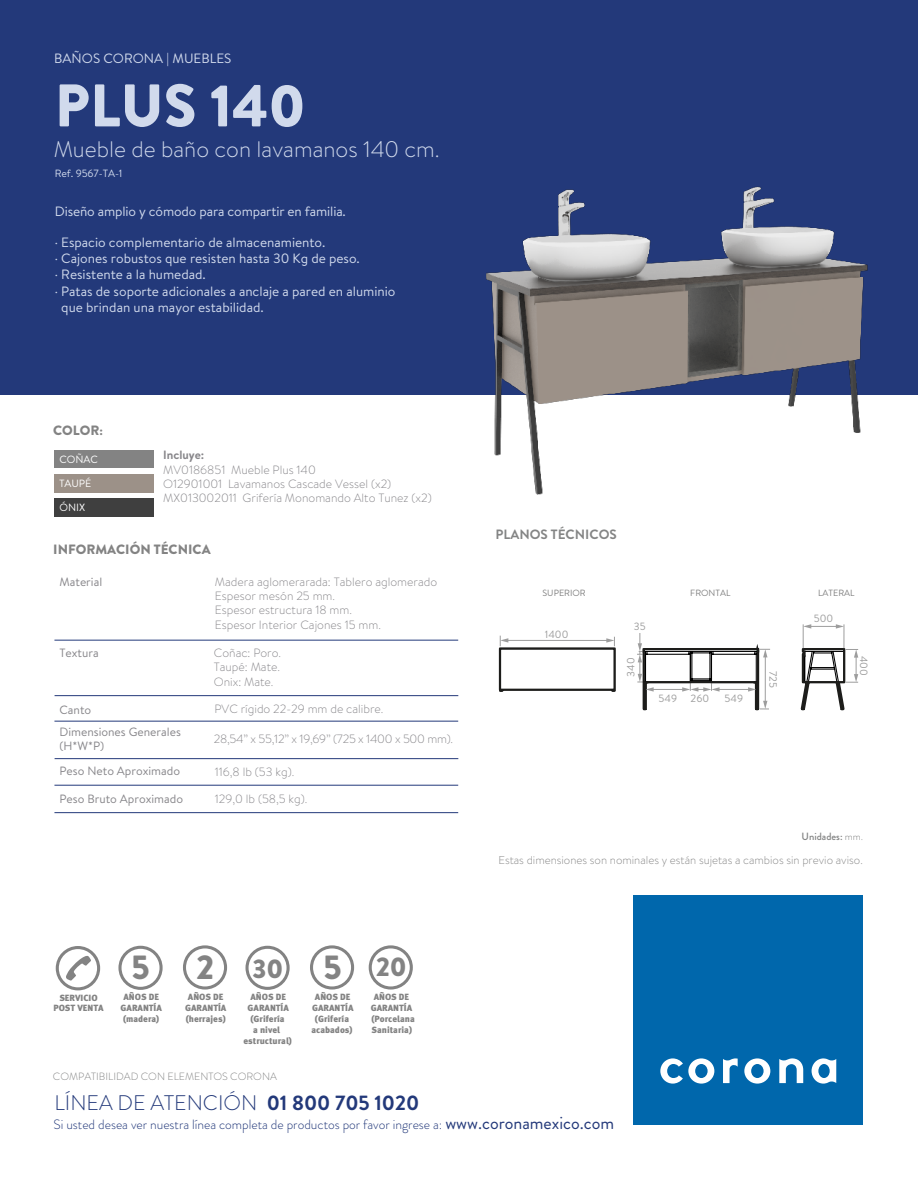
<style>
.page{position:relative;width:918px;height:1188px;background:#fff}
.page>*{position:absolute;margin:0;border:0;box-sizing:border-box;transform-origin:0 0}
.t1{font:900 60px "Brandon Grotesque";color:#d1daec}
.t2{font:900 34.5px "Brandon Grotesque";color:#838383}
.t3{font:900 27px "Brandon Grotesque";color:#838383}
.t4{font:300 22.5px "Brandon Text";color:#d1daec}
.t5{font:300 21.15px "Brandon Grotesque";color:#23397a}
.t6{font:13.5px "Brandon Text";color:#d1daec}
.t7{font:300 13.5px "Brandon Grotesque";color:#23397a}
.t8{font:900 13.5px "Brandon Grotesque";color:#838383}
.t9{font:700 13.5px "Brandon Grotesque";color:#848585}
.t10{font:300 12px/14.4px "Brandon Text";color:#87868a}
.t11{font:12px/14.4px "Brandon Text";color:#87868a}
.t12{font:300 12px "Brandon Text";letter-spacing:-.02em;color:#87868a}
.t13{font:700 12px "Brandon Text";color:#87868a}
.t14{font:300 11.4px "Brandon Text";color:#868686}
.t15{font:300 10.5px "Brandon Grotesque";color:#848585}
.t16{font:10.5px "Brandon Text";color:#9d9d9d}
.t17{font:10.5px "Brandon Grotesque";color:#fff}
.t18{font:10.5px "Brandon Text";letter-spacing:-.01em;color:#d1daec}
.t19{font:500 10.5px "Brandon Grotesque";color:#838484}
.t20{font:900 9px/10.8px "Meta Pro";color:#838383;text-align:center}
.t21{font:9px "Brandon Text";color:#808080}
.s1{font-weight:300}
.s2{font-weight:400;font-size:18px}
.s3{font-weight:700}
</style>
<div class="page">
<div style="left:0;top:0;width:918px;height:395px;background:#23397a"></div>
<hr style="left:54px;top:640px;width:404px;height:1px;background:#23397a">
<hr style="left:55px;top:695px;width:403px;height:1px;background:#23397a">
<hr style="left:54px;top:721px;width:404px;height:1px;background:#23397a">
<hr style="left:55px;top:758px;width:403px;height:1px;background:#23397a">
<hr style="left:54px;top:812px;width:404px;height:1px;background:#23397a">
<hr style="left:54px;top:785px;width:404px;height:1px;background:#23397a">
<div style="left:633px;top:896px;width:230px;height:229px;background:#0067ac"></div>
<svg style="left:660px;top:1058px;width:54px;height:26px"></svg>
<svg style="left:744px;top:1058px;width:26px;height:26px"></svg>
<svg style="left:779px;top:1058px;width:24px;height:25px"></svg>
<svg style="left:812px;top:1058px;width:24px;height:26px"></svg>
<svg style="left:723px;top:1058px;width:15px;height:25px"></svg>
<div style="left:54px;top:451px;width:100px;height:17px;background:#838383"></div>
<div style="left:54px;top:498px;width:100px;height:18px;background:#3f3f3f"></div>
<img style="left:486px;top:186px;width:382px;height:309px">
<svg style="left:498px;top:636px;width:118px;height:56px"></svg>
<svg style="left:800px;top:624px;width:58px;height:87px"></svg>
<svg style="left:637px;top:633px;width:133px;height:78px"></svg>
<svg style="left:56px;top:946px;width:44px;height:44px"></svg>
<svg style="left:183px;top:945px;width:44px;height:45px"></svg>
<svg style="left:118px;top:946px;width:45px;height:44px"></svg>
<svg style="left:310px;top:945px;width:44px;height:45px"></svg>
<svg style="left:245px;top:946px;width:45px;height:44px"></svg>
<svg style="left:369px;top:945px;width:44px;height:45px"></svg>
<p class="t6" style="left:54px;top:49px;width:179px">BAÑOS CORONA | MUEBLES</p>
<h1 class="t1" style="left:54px;top:63px;width:253px">PLUS 140</h1>
<h3 class="t4" style="left:54px;top:134px;width:387px">Mueble de baño con lavamanos 140 cm.</h3>
<p class="t18" style="left:55px;top:166px;width:69px">Ref. 9567-TA-1</p>
<p class="t6" style="left:55px;top:202px;width:293px">Diseño amplio y cómodo para compartir en familia.</p>
<p class="t6" style="left:55px;top:233px;width:272px">· Espacio complementario de almacenamiento.</p>
<p class="t6" style="left:55px;top:249px;width:307px">· Cajones robustos que resisten hasta 30 Kg de peso.</p>
<p class="t6" style="left:55px;top:265px;width:153px">· Resistente a la humedad.</p>
<p class="t6" style="left:55px;top:282px;width:342px">· Patas de soporte adicionales a anclaje a pared en aluminio</p>
<p class="t6" style="left:61px;top:298px;width:204px">que brindan una mayor estabilidad.</p>
<p class="t8" style="left:53px;top:420px;width:51px">COLOR:</p>
<p class="t17" style="left:59px;top:453px;width:40px">COÑAC</p>
<p class="t17" style="left:59px;top:476px;width:33px">TAUPÉ</p>
<p class="t17" style="left:59px;top:500px;width:27px">ÓNIX</p>
<p class="t13" style="left:163px;top:447px;width:43px">Incluye:</p>
<p class="t10" style="left:163px;top:462px;width:270px">MV0186851 Mueble Plus 140<br>O12901001 Lavamanos Cascade Vessel (x2)<br>MX013002011 Grifería Monomando Alto Tunez (x2)</p>
<p class="t8" style="left:53px;top:540px;width:159px">INFORMACIÓN TÉCNICA</p>
<p class="t11" style="left:59px;top:574px;width:44px">Material</p>
<p class="t10" style="left:215px;top:574px;width:224px">Madera aglomerarada: Tablero aglomerado<br>Espesor mesón 25 mm.<br>Espesor estructura 18 mm.<br>Espesor Interior Cajones 15 mm.</p>
<p class="t11" style="left:59px;top:645px;width:41px">Textura</p>
<p class="t10" style="left:214px;top:645px;width:69px;text-align:justify">Coñac: Poro.<br>Taupé: Mate.<br>Onix: Mate.</p>
<p class="t11" style="left:59px;top:702px;width:33px">Canto</p>
<p class="t10" style="left:215px;top:701px;width:170px">PVC rígido 22-29 mm de calibre.</p>
<p class="t11" style="left:59px;top:724px;width:123px">Dimensiones Generales (H*W*P)</p>
<p class="t12" style="left:214px;top:730px;width:241px">28,54” x 55,12” x 19,69” (725 x 1400 x 500 mm).</p>
<p class="t11" style="left:59px;top:763px;width:122px">Peso Neto Aproximado</p>
<p class="t10" style="left:215px;top:764px;width:81px">116,8 lb (53 kg).</p>
<p class="t11" style="left:59px;top:791px;width:125px">Peso Bruto Aproximado</p>
<p class="t10" style="left:215px;top:791px;width:94px">129,0 lb (58,5 kg).</p>
<h2 class="t2" style="left:196px;top:943px;width:19px">2</h2>
<h2 class="t2" style="left:132px;top:943px;width:20px">5</h2>
<p class="t20" style="left:121px;top:992px;width:43px">AÑOS DE<br>GARANTÍA (madera)</p>
<p class="t20" style="left:53px;top:992px;width:52px">SERVICIO<br>POST VENTA</p>
<p class="t20" style="left:185px;top:992px;width:43px">AÑOS DE<br>GARANTÍA (herrajes)</p>
<h3 class="t3" style="left:253px;top:949px;width:32px">30</h3>
<p class="t20" style="left:243px;top:992px;width:50px">AÑOS DE<br>GARANTÍA (Grifería<br>a nivel estructural)</p>
<h2 class="t2" style="left:323px;top:943px;width:20px">5</h2>
<p class="t20" style="left:311px;top:992px;width:44px">AÑOS DE<br>GARANTÍA (Grifería acabados)</p>
<h3 class="t3" style="left:376px;top:948px;width:32px">20</h3>
<p class="t20" style="left:371px;top:992px;width:45px">AÑOS DE<br>GARANTÍA (Porcelana<br>Sanitaria)</p>
<p class="t9" style="left:496px;top:525px;width:123px">PLANOS TÉCNICOS</p>
<p class="t21" style="left:543px;top:587px;width:45px">SUPERIOR</p>
<p class="t21" style="left:818px;top:587px;width:38px">LATERAL</p>
<p class="t21" style="left:690px;top:587px;width:42px">FRONTAL</p>
<p class="t16" style="left:545px;top:627px;width:25px">1400</p>
<p class="t16" style="left:634px;top:619px;width:13px">35</p>
<p class="t16" style="left:624px;top:677px;width:21px;rotate:-90deg">340</p>
<p class="t16" style="left:659px;top:691px;width:20px">549</p>
<p class="t16" style="left:691px;top:691px;width:20px">260</p>
<p class="t16" style="left:725px;top:691px;width:20px">549</p>
<p class="t16" style="left:780px;top:671px;width:19px;rotate:90deg">725</p>
<p class="t16" style="left:814px;top:611px;width:21px">500</p>
<p class="t16" style="left:871px;top:656px;width:22px;rotate:90deg">400</p>
<p class="t19" style="left:802px;top:829px;width:63px">Unidades: <span class="s1">mm.</span></p>
<p class="t14" style="left:499px;top:852px;width:366px">Estas dimensiones son nominales y están sujetas a cambios sin previo aviso.</p>
<p class="t15" style="left:53px;top:1070px;width:226px">COMPATIBILIDAD CON ELEMENTOS CORONA</p>
<p class="t7" style="left:53px;top:1115px;width:562px">Si usted desea ver nuestra línea completa de productos por favor ingrese a: <span class="s2">www.coronamexico.com</span></p>
<h3 class="t5" style="left:55px;top:1088px;width:366px">LÍNEA DE ATENCIÓN <span class="s3">01 800 705 1020</span></h3>
</div>
